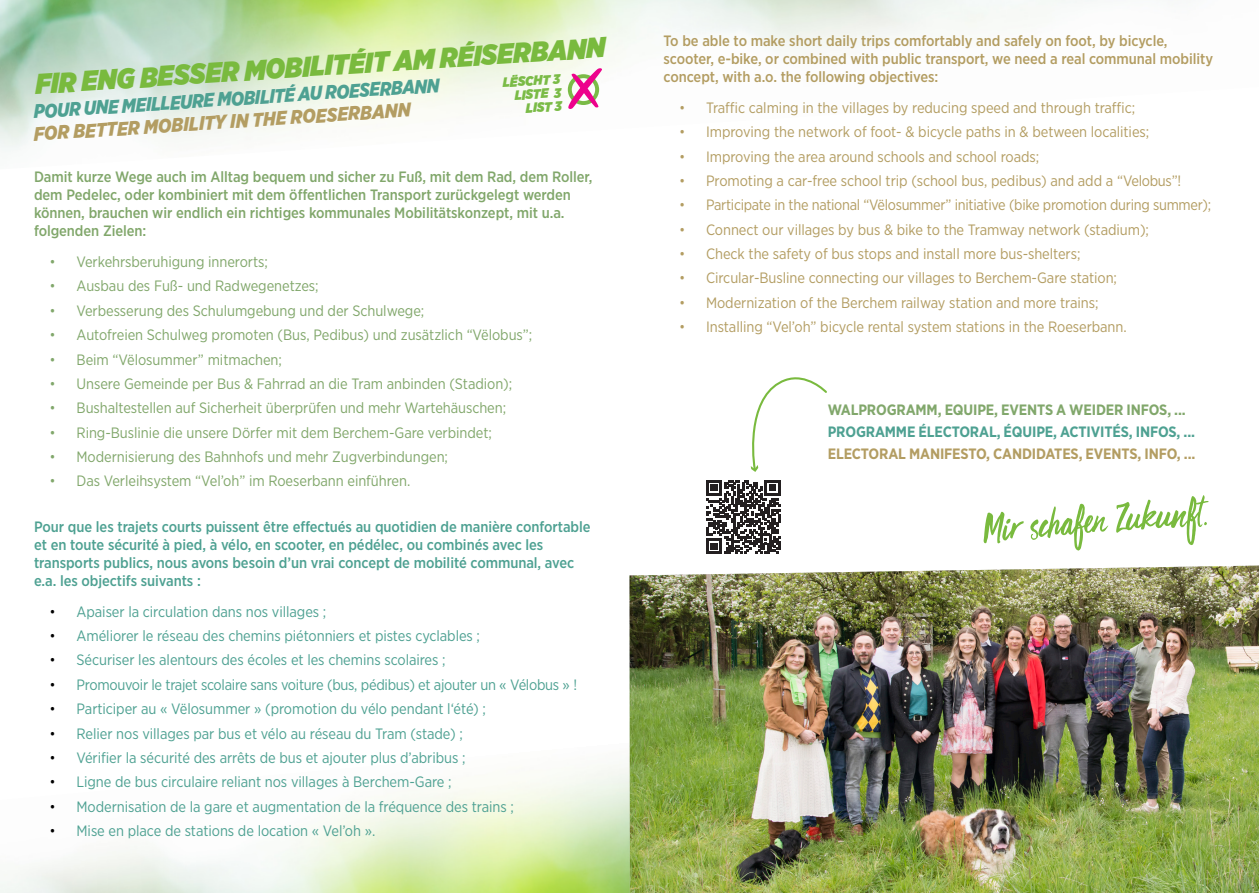
<style>
.page{position:relative;width:1259px;height:893px;background:#fff}
.page>*{position:absolute;margin:0;border:0;box-sizing:border-box;transform-origin:0 0}
.t1{font:italic 900 28.5px "Gotham Narrow";color:#79ba3e}
.t2{font:italic 900 19.5px/22.4px "Gotham Narrow";color:#4ea192}
.t3{font:15px "Gotham Narrow";letter-spacing:-.005em;color:#b39d62}
.t4{font:15px "Gotham Narrow";letter-spacing:-.005em;color:#4ea192}
.t5{font:15px "Gotham Narrow";letter-spacing:-.005em;color:#81a76b}
.t6{font:500 15px/18px "Gotham Narrow";letter-spacing:-.005em;color:#4ea192}
.t7{font:500 15px/18px "Gotham Narrow";letter-spacing:-.005em;color:#81a76b}
.t8{font:500 15px/18px "Gotham Narrow";letter-spacing:-.005em;color:#b39d62}
.t9{font:700 15px "Gotham Narrow";letter-spacing:-.01em;color:#4ea192}
.t10{font:700 15px "Gotham Narrow";letter-spacing:-.01em;color:#b39d62}
.t11{font:700 15px "Gotham Narrow";letter-spacing:-.01em;color:#81a76b}
.t12{font:italic 900 13.5px/13.5px "Gotham Narrow";color:#7abb46;text-align:right}
.s1{color:#b39d62}
.s2{font-weight:300}
.s3{font-weight:300;color:#000}
</style>
<div class="page">
<img style="left:0;top:0;width:1094px;height:152px">
<img style="left:0;top:763px;width:629px;height:130px">
<img style="left:629px;top:566px;width:630px;height:327px">
<svg style="left:706px;top:480px;width:74px;height:74px"></svg>
<svg style="left:750px;top:377px;width:77px;height:95px"></svg>
<svg style="left:983px;top:512px;width:40px;height:31px"></svg>
<svg style="left:1030px;top:504px;width:78px;height:47px"></svg>
<svg style="left:1116px;top:495px;width:92px;height:50px"></svg>
<svg style="left:568px;top:68px;width:34px;height:41px"></svg>
<p class="t1" style="left:34px;top:66px;width:572px;rotate:-4deg">FIR ENG BESSER MOBILITÉIT AM RÉISERBANN</p>
<p class="t12" style="left:502px;top:76px;width:59px;rotate:-4deg">LËSCHT 3<br>LISTE 3</p>
<p class="t12" style="left:525px;top:101px;width:37px;rotate:-4deg">LIST 3</p>
<p class="t2" style="left:31px;top:101px;width:410px;rotate:-4deg">POUR UNE MEILLEURE MOBILITÉ AU ROESERBANN<br><span class="s1">FOR BETTER MOBILITY IN THE ROESERBANN</span></p>
<p class="t7" style="left:34px;top:168px;width:560px">Damit kurze Wege auch im Alltag bequem und sicher zu Fuß, mit dem Rad, dem Roller, dem Pedelec, oder kombiniert mit dem öffentlichen Transport zurückgelegt werden können, brauchen wir endlich ein richtiges kommunales Mobilitätskonzept, mit u.a. folgenden Zielen:</p>
<p class="t5" style="left:50px;top:252px;width:220px"><span class="s2">•</span> Verkehrsberuhigung innerorts;</p>
<p class="t5" style="left:50px;top:277px;width:271px"><span class="s2">•</span> Ausbau des Fuß- und Radwegenetzes;</p>
<p class="t5" style="left:50px;top:301px;width:376px"><span class="s2">•</span> Verbesserung des Schulumgebung und der Schulwege;</p>
<p class="t5" style="left:50px;top:326px;width:484px"><span class="s2">•</span> Autofreien Schulweg promoten (Bus, Pedibus) und zusätzlich “Vëlobus”;</p>
<p class="t5" style="left:50px;top:350px;width:234px"><span class="s2">•</span> Beim “Vëlosummer” mitmachen;</p>
<p class="t5" style="left:50px;top:374px;width:464px"><span class="s2">•</span> Unsere Gemeinde per Bus &amp; Fahrrad an die Tram anbinden (Stadion);</p>
<p class="t5" style="left:50px;top:399px;width:458px"><span class="s2">•</span> Bushaltestellen auf Sicherheit überprüfen und mehr Wartehäuschen;</p>
<p class="t5" style="left:50px;top:423px;width:444px"><span class="s2">•</span> Ring-Buslinie die unsere Dörfer mit dem Berchem-Gare verbindet;</p>
<p class="t5" style="left:50px;top:447px;width:400px"><span class="s2">•</span> Modernisierung des Bahnhofs und mehr Zugverbindungen;</p>
<p class="t5" style="left:50px;top:472px;width:362px"><span class="s2">•</span> Das Verleihsystem “Vel’oh” im Roeserbann einführen.</p>
<p class="t6" style="left:34px;top:517px;width:558px">Pour que les trajets courts puissent être effectués au quotidien de manière confortable et en toute sécurité à pied, à vélo, en scooter, en pédélec, ou combinés avec les transports publics, nous avons besoin d’un vrai concept de mobilité communal, avec e.a. les objectifs suivants :</p>
<p class="t4" style="left:50px;top:602px;width:278px"><span class="s3">•</span> Apaiser la circulation dans nos villages ;</p>
<p class="t4" style="left:50px;top:626px;width:432px"><span class="s3">•</span> Améliorer le réseau des chemins piétonniers et pistes cyclables ;</p>
<p class="t4" style="left:50px;top:651px;width:397px"><span class="s3">•</span> Sécuriser les alentours des écoles et les chemins scolaires ;</p>
<p class="t4" style="left:50px;top:675px;width:529px"><span class="s3">•</span> Promouvoir le trajet scolaire sans voiture (bus, pédibus) et ajouter un « Vélobus » !</p>
<p class="t4" style="left:50px;top:699px;width:438px"><span class="s3">•</span> Participer au « Vëlosummer » (promotion du vélo pendant l‘été) ;</p>
<p class="t4" style="left:50px;top:724px;width:415px"><span class="s3">•</span> Relier nos villages par bus et vélo au réseau du Tram (stade) ;</p>
<p class="t4" style="left:50px;top:748px;width:417px"><span class="s3">•</span> Vérifier la sécurité des arrêts de bus et ajouter plus d’abribus ;</p>
<p class="t4" style="left:50px;top:773px;width:404px"><span class="s3">•</span> Ligne de bus circulaire reliant nos villages à Berchem-Gare ;</p>
<p class="t4" style="left:50px;top:797px;width:466px"><span class="s3">•</span> Modernisation de la gare et augmentation de la fréquence des trains ;</p>
<p class="t4" style="left:50px;top:821px;width:327px"><span class="s3">•</span> Mise en place de stations de location « Vel’oh ».</p>
<p class="t8" style="left:663px;top:32px;width:551px">To be able to make short daily trips comfortably and safely on foot, by bicycle, scooter, e-bike, or combined with public transport, we need a real communal mobility concept, with a.o. the following objectives:</p>
<p class="t3" style="left:679px;top:98px;width:458px"><span class="s2">•</span> Traffic calming in the villages by reducing speed and through traffic;</p>
<p class="t3" style="left:679px;top:123px;width:472px"><span class="s2">•</span> Improving the network of foot- &amp; bicycle paths in &amp; between localities;</p>
<p class="t3" style="left:679px;top:147px;width:362px"><span class="s2">•</span> Improving the area around schools and school roads;</p>
<p class="t3" style="left:679px;top:171px;width:504px"><span class="s2">•</span> Promoting a car-free school trip (school bus, pedibus) and add a “Velobus”!</p>
<p class="t3" style="left:679px;top:196px;width:534px"><span class="s2">•</span> Participate in the national “Vëlosummer” initiative (bike promotion during summer);</p>
<p class="t3" style="left:679px;top:220px;width:471px"><span class="s2">•</span> Connect our villages by bus &amp; bike to the Tramway network (stadium);</p>
<p class="t3" style="left:679px;top:244px;width:403px"><span class="s2">•</span> Check the safety of bus stops and install more bus-shelters;</p>
<p class="t3" style="left:679px;top:269px;width:439px"><span class="s2">•</span> Circular-Busline connecting our villages to Berchem-Gare station;</p>
<p class="t3" style="left:679px;top:293px;width:421px"><span class="s2">•</span> Modernization of the Berchem railway station and more trains;</p>
<p class="t3" style="left:679px;top:318px;width:449px"><span class="s2">•</span> Installing “Vel’oh” bicycle rental system stations in the Roeserbann.</p>
<p class="t11" style="left:827px;top:400px;width:360px">WALPROGRAMM, EQUIPE, EVENTS A WEIDER INFOS, ...</p>
<p class="t9" style="left:827px;top:422px;width:369px">PROGRAMME ÉLECTORAL, ÉQUIPE, ACTIVITÉS, INFOS, ...</p>
<p class="t10" style="left:827px;top:444px;width:369px">ELECTORAL MANIFESTO, CANDIDATES, EVENTS, INFO, ...</p>
</div>
